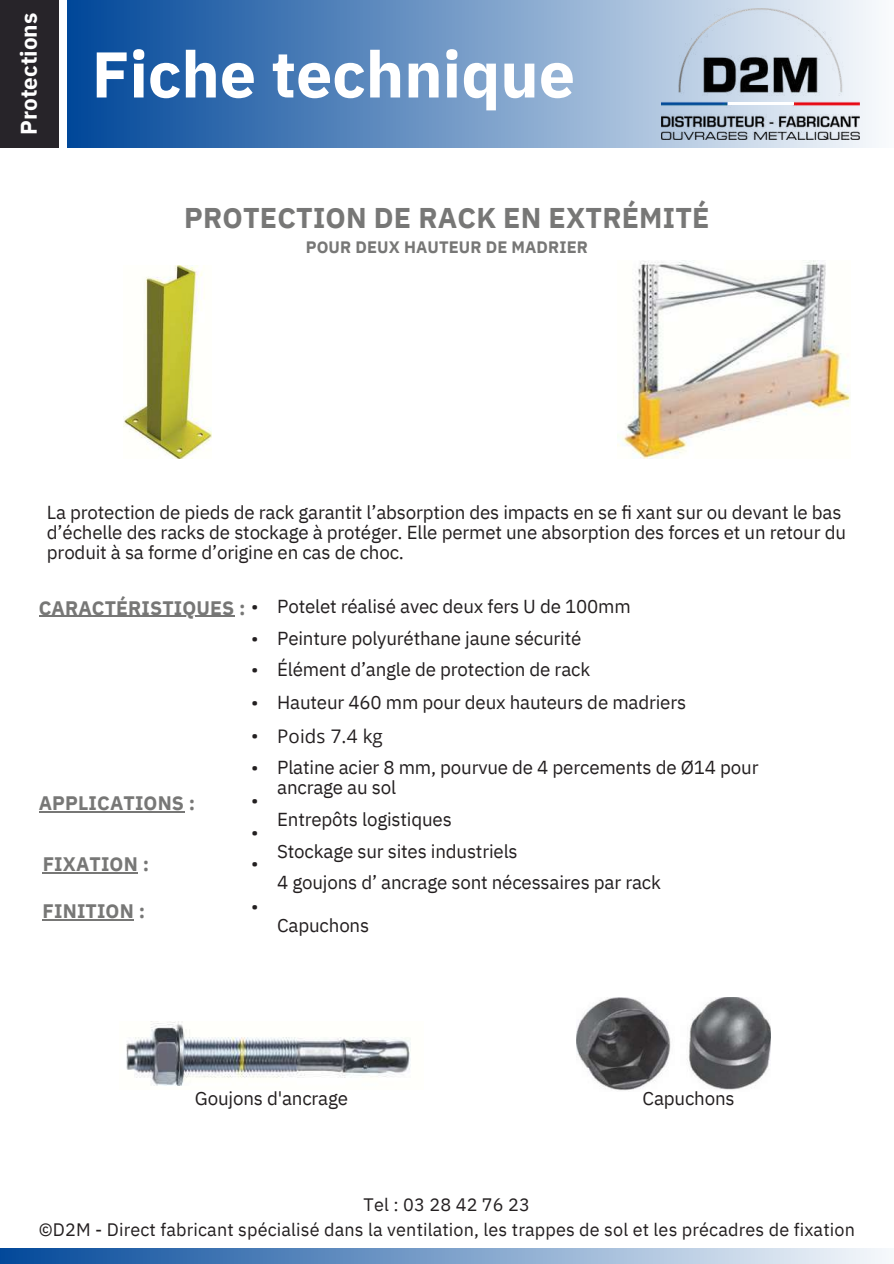
<style>
.page{position:relative;width:894px;height:1264px;background:#fff}
.page>*{position:absolute;margin:0;border:0;box-sizing:border-box;transform-origin:0 0}
.t1{font:700 64.5px "IBM Plex Sans";color:#fff}
.t2{font:700 28.5px "IBM Plex Sans";letter-spacing:.005em;color:#777776}
.t3{font:700 22.5px "IBM Plex Sans";color:#fff}
.t4{font:700 19.5px "IBM Plex Sans";letter-spacing:.005em;color:#777776}
.t5{font:18.75px/32.1px "IBM Plex Sans";letter-spacing:-.01em;color:#231f20}
.t6{font:18.75px "Open Sans";letter-spacing:.01em;color:#231f20}
.t7{font:18px/24.8px "IBM Plex Sans";letter-spacing:.005em;color:#231f20;text-align:center}
.t8{font:700 16.5px "IBM Plex Sans";letter-spacing:.005em;color:#777776}
.s1{font-weight:400;font-size:18.75px;color:#231f20}
</style>
<div class="page">
<div style="left:67px;top:0;width:826px;height:148px;background:linear-gradient(to right,#004799,#f9fbfd)"></div>
<div style="left:0;top:0;width:58px;height:148px;background:#272429"></div>
<img style="left:661px;top:8px;width:198px;height:131px">
<hr style="left:727px;top:102px;width:66px;height:3px;background:#fff">
<svg style="left:0;top:1248px;width:886px;height:15px;background:#7b9fca"></svg>
<img style="left:123px;top:266px;width:88px;height:192px">
<img style="left:617px;top:260px;width:233px;height:198px">
<hr style="left:39px;top:616px;width:195px;height:1px;background:#777776">
<hr style="left:39px;top:811px;width:145px;height:1px;background:#777776">
<hr style="left:43px;top:872px;width:95px;height:1px;background:#777776">
<hr style="left:43px;top:919px;width:91px;height:1px;background:#777776">
<img style="left:126px;top:1021px;width:285px;height:65px">
<img style="left:576px;top:997px;width:194px;height:94px">
<p class="t3" style="left:14px;top:135px;width:123px;rotate:-90deg">Protections</p>
<h1 class="t1" style="left:92px;top:31px;width:484px">Fiche technique</h1>
<h2 class="t2" style="left:184px;top:199px;width:526px">PROTECTION DE RACK EN EXTRÉMITÉ</h2>
<p class="t8" style="left:306px;top:236px;width:283px">POUR DEUX HAUTEUR DE MADRIER</p>
<p class="t5" style="left:47px;top:501px;width:800px;line-height:20.2px">La protection de pieds de rack garantit l’absorption des impacts en se fi xant sur ou devant le bas d’échelle des racks de stockage à protéger. Elle permet une absorption des forces et un retour du produit à sa forme d’origine en cas de choc.</p>
<p class="t4" style="left:39px;top:594px;width:221px">CARACTÉRISTIQUES : <span class="s1">•</span></p>
<p class="t5" style="left:277px;top:590px;width:410px">Potelet réalisé avec deux fers U de 100mm Peinture polyuréthane jaune sécurité<br>Élément d’angle de protection de rack<br>Hauteur 460 mm pour deux hauteurs de madriers</p>
<p class="t6" style="left:277px;top:722px;width:107px">Poids 7.4 kg</p>
<p class="t5" style="left:277px;top:757px;width:483px;line-height:19.2px">Platine acier 8 mm, pourvue de 4 percements de Ø14 pour ancrage au sol</p>
<p class="t5" style="left:277px;top:803px;width:385px;line-height:31.5px">Entrepôts logistiques<br>Stockage sur sites industriels<br>4 goujons d’ ancrage sont nécessaires par rack</p>
<p class="t5" style="left:277px;top:908px;width:93px">Capuchons</p>
<p class="t5" style="left:251px;top:622px;width:9px;text-align:justify">• • • • • • • •</p>
<p class="t5" style="left:251px;top:889px;width:9px">•</p>
<p class="t4" style="left:39px;top:790px;width:158px">APPLICATIONS :</p>
<p class="t4" style="left:43px;top:851px;width:108px">FIXATION :</p>
<p class="t4" style="left:43px;top:898px;width:104px">FINITION :</p>
<p class="t5" style="left:195px;top:1081px;width:155px">Goujons d'ancrage</p>
<p class="t5" style="left:642px;top:1081px;width:93px">Capuchons</p>
<p class="t7" style="left:39px;top:1191px;width:817px">Tel : 03 28 42 76 23<br>©D2M - Direct fabricant spécialisé dans la ventilation, les trappes de sol et les précadres de fixation</p>
</div>
